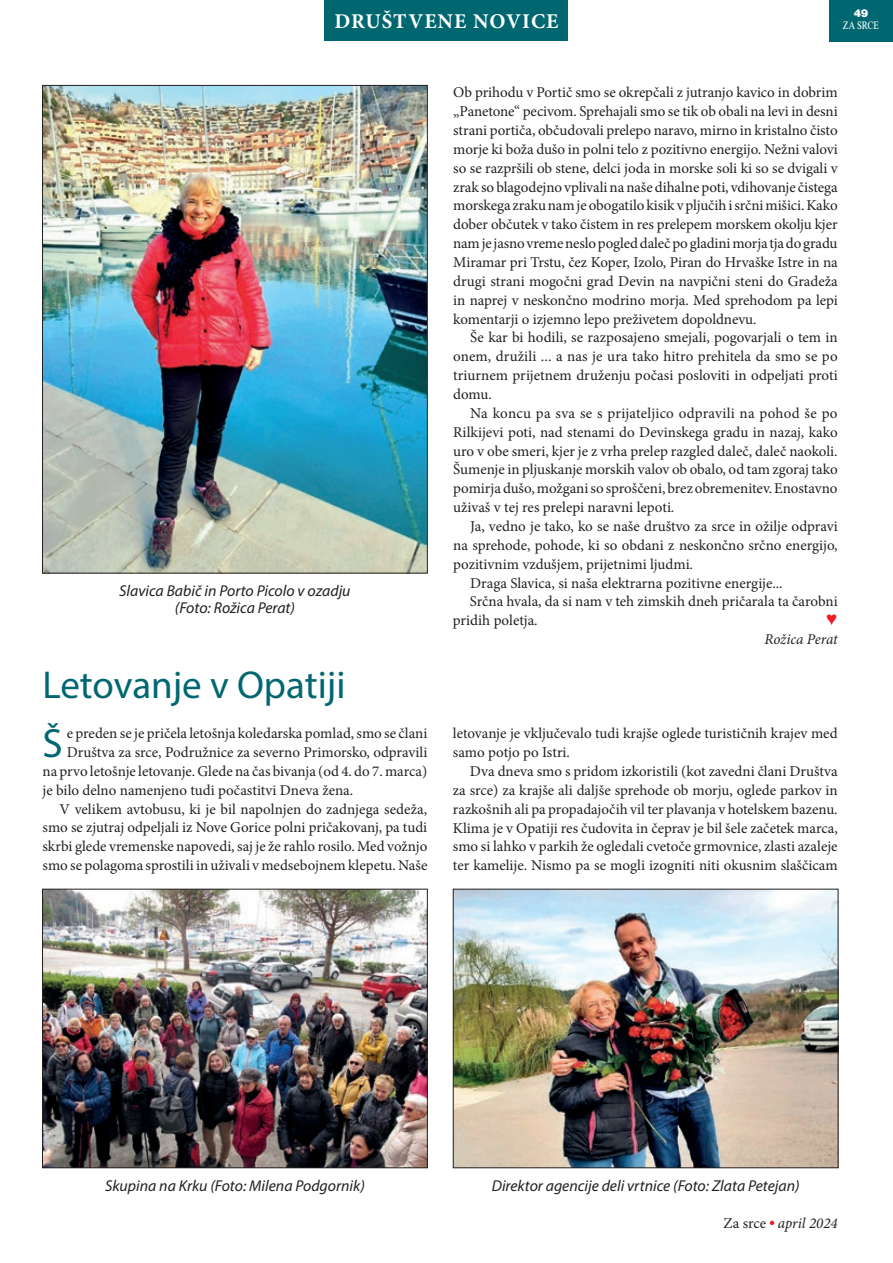
<style>
.page{position:relative;width:893px;height:1263px;background:#fff}
.page>*{position:absolute;margin:0;border:0;box-sizing:border-box;transform-origin:0 0}
.t1{font:40.95px "Myriad Pro";color:#006771}
.t2{font:39px "Myriad Pro";color:#006771}
.t3{font:700 21px "Minion Pro";letter-spacing:.05em;color:#fff}
.t4{font:italic 15.75px/17px "Myriad Pro";color:#231f20;text-align:center}
.t5{font:15px/18.9px "Minion Pro";color:#231f20;text-align:justify}
.t6{font:italic 15px "Minion Pro";letter-spacing:-.005em;color:#231f20}
.t7{font:11.25px "Nimbus Roman DOT";color:#fff;scale:.8 1}
.t8{font:11.25px "Nimbus Sans POT Blac";color:#fff}
.t9{font:6px "Dixieland Normal";color:#ee1d23}
</style>
<div class="page">
<div style="left:829px;top:0;width:64px;height:41px;background:#006771"></div>
<div style="left:325px;top:0;width:243px;height:41px;background:#006771"></div>
<img style="left:44px;top:87px;width:382px;height:484px">
<img style="left:455px;top:891px;width:381px;height:275px">
<div style="left:453px;top:889px;width:385px;height:279px;border:1px solid #231f20"></div>
<img style="left:44px;top:891px;width:382px;height:275px">
<div style="left:42px;top:889px;width:386px;height:279px;border:1px solid #231f20"></div>
<p class="t8" style="left:854px;top:8px;width:15px">49</p>
<h3 class="t3" style="left:335px;top:7px;width:225px">DRUŠTVENE NOVICE</h3>
<p class="t7" style="left:843px;top:19px;width:47px">ZA SRCE</p>
<p class="t4" style="left:119px;top:582px;width:233px">Slavica Babič in Porto Picolo v ozadju (Foto: Rožica Perat)</p>
<h2 class="t2" style="left:43px;top:661px;width:304px">Letovanje v Opatiji</h2>
<h1 class="t1" style="left:43px;top:718px;width:22px">Š</h1>
<p class="t5" style="left:67px;top:724px;width:362px">e preden se je pričela letošnja koledarska pomlad, smo se člani</p>
<p class="t5" style="left:67px;top:743px;width:362px">Društva za srce, Podružnice za severno Primorsko, odpravili</p>
<p class="t5" style="left:43px;top:762px;width:386px">na prvo letošnje letovanje. Glede na čas bivanja (od 4. do 7. marca)</p>
<p class="t5" style="left:43px;top:780px;width:312px">je bilo delno namenjeno tudi počastitvi Dneva žena.</p>
<p class="t5" style="left:60px;top:799px;width:369px">V velikem avtobusu, ki je bil napolnjen do zadnjega sedeža,</p>
<p class="t5" style="left:43px;top:818px;width:386px">smo se zjutraj odpeljali iz Nove Gorice polni pričakovanj, pa tudi</p>
<p class="t5" style="left:43px;top:837px;width:386px">skrbi glede vremenske napovedi, saj je že rahlo rosilo. Med vožnjo</p>
<p class="t5" style="left:43px;top:856px;width:386px">smo se polagoma sprostili in uživali v medsebojnem klepetu. Naše</p>
<p class="t5" style="left:453px;top:83px;width:386px">Ob prihodu v Portič smo se okrepčali z jutranjo kavico in dobrim „Panetone“ pecivom. Sprehajali smo se tik ob obali na levi in desni strani portiča, občudovali prelepo naravo, mirno in kristalno čisto morje ki boža dušo in polni telo z pozitivno energijo. Nežni valovi so se razpršili ob stene, delci joda in morske soli ki so se dvigali v zrak so blagodejno vplivali na naše dihalne poti, vdihovanje čistega morskega zraku nam je obogatilo kisik v pljučih i srčni mišici. Kako dober občutek v tako čistem in res prelepem morskem okolju kjer nam je jasno vreme neslo pogled daleč po gladini morja tja do gradu Miramar pri Trstu, čez Koper, Izolo, Piran do Hrvaške Istre in na drugi strani mogočni grad Devin na navpični steni do Gradeža in naprej v neskončno modrino morja. Med sprehodom pa lepi komentarji o izjemno lepo preživetem dopoldnevu.</p>
<p class="t5" style="left:453px;top:328px;width:386px;text-indent:17px">Še kar bi hodili, se razposajeno smejali, pogovarjali o tem in onem, družili ... a nas je ura tako hitro prehitela da smo se po triurnem prijetnem druženju počasi posloviti in odpeljati proti domu.</p>
<p class="t5" style="left:453px;top:404px;width:386px;text-indent:17px">Na koncu pa sva se s prijateljico odpravili na pohod še po Rilkijevi poti, nad stenami do Devinskega gradu in nazaj, kako uro v obe smeri, kjer je z vrha prelep razgled daleč, daleč naokoli.<br>Šumenje in pljuskanje morskih valov ob obalo, od tam zgoraj tako pomirja dušo, možgani so sproščeni, brez obremenitev. Enostavno uživaš v tej res prelepi naravni lepoti.</p>
<p class="t5" style="left:470px;top:517px;width:369px">Ja, vedno je tako, ko se naše društvo za srce in ožilje odpravi</p>
<p class="t5" style="left:453px;top:536px;width:386px">na sprehode, pohode, ki so obdani z neskončno srčno energijo,</p>
<p class="t5" style="left:453px;top:554px;width:241px">pozitivnim vzdušjem, prijetnimi ljudmi.</p>
<p class="t5" style="left:470px;top:573px;width:314px">Draga Slavica, si naša elektrarna pozitivne energije...</p>
<p class="t5" style="left:470px;top:592px;width:369px">Srčna hvala, da si nam v teh zimskih dneh pričarala ta čarobni</p>
<p class="t5" style="left:453px;top:611px;width:86px">pridih poletja.</p>
<p class="t6" style="left:764px;top:629px;width:75px">Rožica Perat</p>
<p class="t5" style="left:453px;top:724px;width:386px">letovanje je vključevalo tudi krajše oglede turističnih krajev med samo potjo po Istri.</p>
<p class="t5" style="left:453px;top:762px;width:386px;text-indent:17px">Dva dneva smo s pridom izkoristili (kot zavedni člani Društva za srce) za krajše ali daljše sprehode ob morju, oglede parkov in razkošnih ali pa propadajočih vil ter plavanja v hotelskem bazenu.<br>Klima je v Opatiji res čudovita in čeprav je bil šele začetek marca, smo si lahko v parkih že ogledali cvetoče grmovnice, zlasti azaleje ter kamelije. Nismo pa se mogli izogniti niti okusnim slaščicam</p>
<p class="t4" style="left:105px;top:1177px;width:261px">Skupina na Krku (Foto: Milena Podgornik)</p>
<p class="t4" style="left:492px;top:1177px;width:309px">Direktor agencije deli vrtnice (Foto: Zlata Petejan)</p>
<p class="t5" style="left:723px;top:1214px;width:44px">Za srce</p>
<p class="t9" style="left:770px;top:1220px;width:6px">l</p>
<p class="t6" style="left:778px;top:1213px;width:61px">april 2024</p>
</div>
